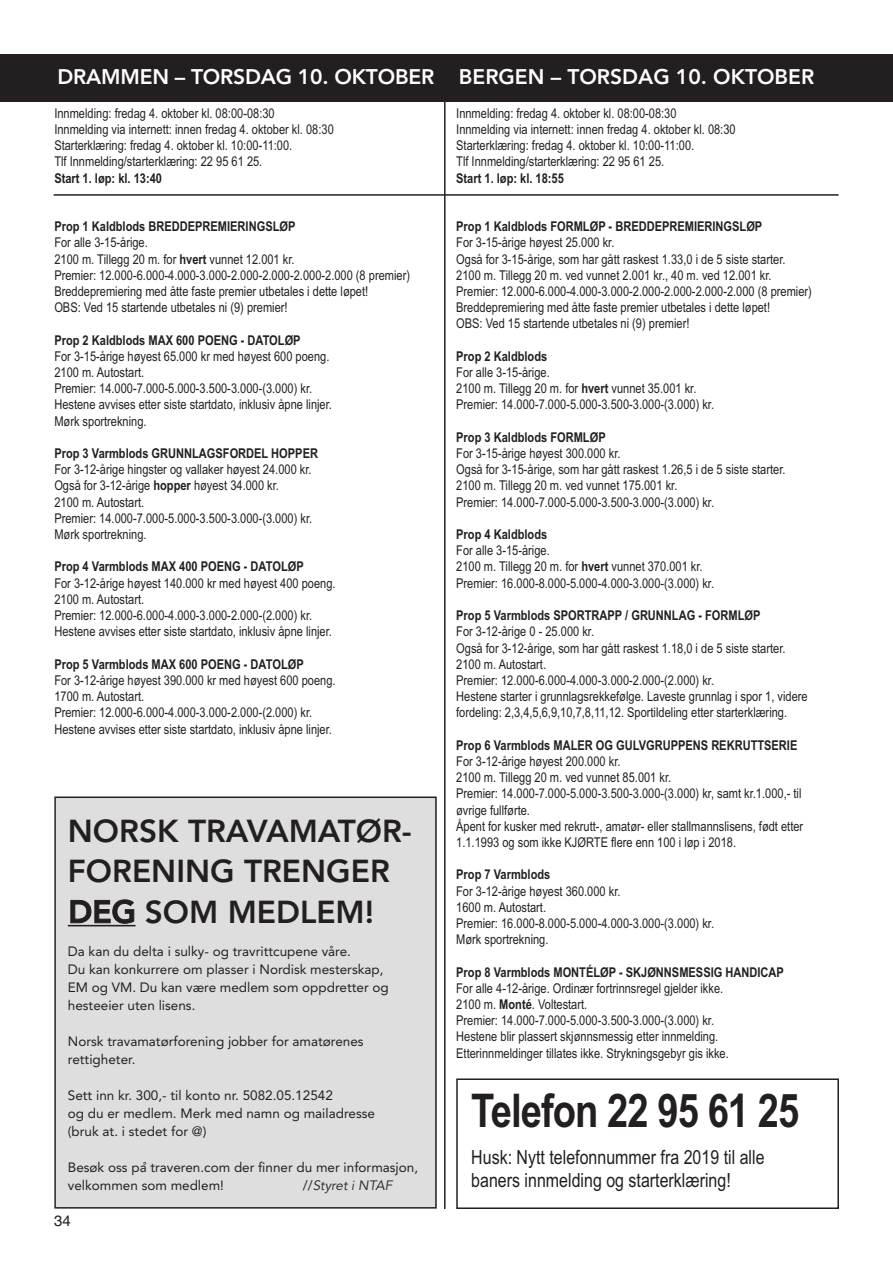
<style>
.page{position:relative;width:893px;height:1263px;background:#fff}
.page>*{position:absolute;margin:0;border:0;box-sizing:border-box;transform-origin:0 0}
.t1{font:700 46.5px "Arial Narrow";letter-spacing:-.02em;color:#231f20}
.t2{font:800 31.5px/40.8px "Avenir";color:#231f20}
.t3{font:800 21px "Avenir";letter-spacing:-.01em;color:#fff}
.t4{font:19.5px/23.4px "Arial Narrow";color:#231f20}
.t5{font:15px "Helvetica";color:#231f20}
.t6{font:13.5px/16.2px "Arial Narrow";color:#231f20}
.t7{font:700 13.5px "Arial Narrow";color:#231f20}
.t8{font:13.5px/18px "Avenir";color:#231f20}
.t9{font:italic 13.5px "Avenir";color:#231f20}
.s1{font-weight:700}
.s2{font-style:normal}
</style>
<div class="page">
<div style="left:0;top:54px;width:893px;height:48px;background:#231f20"></div>
<hr style="left:444px;top:54px;width:2px;height:1155px;background:#231f20">
<hr style="left:54px;top:194px;width:785px;height:2px;background:#231f20">
<div style="left:456px;top:1078px;width:383px;height:131px;border:2px solid #231f20"></div>
<div style="left:56px;top:798px;width:379px;height:409px;background:#dedede"></div>
<div style="left:54px;top:796px;width:383px;height:412px;border:2px solid #231f20"></div>
<hr style="left:68px;top:925px;width:68px;height:1px;background:#231f20">
<h3 class="t3" style="left:58px;top:60px;width:758px">DRAMMEN – TORSDAG 10. OKTOBER BERGEN – TORSDAG 10. OKTOBER</h3>
<p class="t6" style="left:54px;top:105px;width:281px">Innmelding: fredag 4. oktober kl. 08:00-08:30<br>Innmelding via internett: innen fredag 4. oktober kl. 08:30<br>Starterklæring: fredag 4. oktober kl. 10:00-11:00.<br>Tlf Innmelding/starterklæring: 22 95 61 25.</p>
<p class="t7" style="left:54px;top:170px;width:109px">Start 1. løp: kl. 13:40</p>
<p class="t7" style="left:54px;top:219px;width:243px">Prop 1 Kaldblods BREDDEPREMIERINGSLØP</p>
<p class="t6" style="left:54px;top:235px;width:357px">For alle 3-15-årige.<br>2100 m. Tillegg 20 m. for <span class="s1">hvert</span> vunnet 12.001 kr.<br>Premier: 12.000-6.000-4.000-3.000-2.000-2.000-2.000-2.000 (8 premier)<br>Breddepremiering med åtte faste premier utbetales i dette løpet!<br>OBS: Ved 15 startende utbetales ni (9) premier!</p>
<p class="t7" style="left:54px;top:332px;width:248px">Prop 2 Kaldblods MAX 600 POENG - DATOLØP</p>
<p class="t6" style="left:54px;top:348px;width:279px">For 3-15-årige høyest 65.000 kr med høyest 600 poeng.<br>2100 m. Autostart.<br>Premier: 14.000-7.000-5.000-3.500-3.000-(3.000) kr.<br>Hestene avvises etter siste startdato, inklusiv åpne linjer.<br>Mørk sportrekning.</p>
<p class="t7" style="left:54px;top:445px;width:265px">Prop 3 Varmblods GRUNNLAGSFORDEL HOPPER</p>
<p class="t6" style="left:54px;top:461px;width:259px">For 3-12-årige hingster og vallaker høyest 24.000 kr.<br>Også for 3-12-årige <span class="s1">hopper</span> høyest 34.000 kr.<br>2100 m. Autostart.<br>Premier: 14.000-7.000-5.000-3.500-3.000-(3.000) kr.<br>Mørk sportrekning.</p>
<p class="t7" style="left:54px;top:559px;width:251px">Prop 4 Varmblods MAX 400 POENG - DATOLØP</p>
<p class="t6" style="left:54px;top:575px;width:283px">For 3-12-årige høyest 140.000 kr med høyest 400 poeng.<br>2100 m. Autostart.<br>Premier: 12.000-6.000-4.000-3.000-2.000-(2.000) kr.<br>Hestene avvises etter siste startdato, inklusiv åpne linjer.</p>
<p class="t7" style="left:54px;top:656px;width:251px">Prop 5 Varmblods MAX 600 POENG - DATOLØP</p>
<p class="t6" style="left:54px;top:672px;width:283px">For 3-12-årige høyest 390.000 kr med høyest 600 poeng.<br>1700 m. Autostart.<br>Premier: 12.000-6.000-4.000-3.000-2.000-(2.000) kr.<br>Hestene avvises etter siste startdato, inklusiv åpne linjer.</p>
<p class="t6" style="left:456px;top:105px;width:281px">Innmelding: fredag 4. oktober kl. 08:00-08:30<br>Innmelding via internett: innen fredag 4. oktober kl. 08:30<br>Starterklæring: fredag 4. oktober kl. 10:00-11:00.<br>Tlf Innmelding/starterklæring: 22 95 61 25.</p>
<p class="t7" style="left:456px;top:170px;width:109px">Start 1. løp: kl. 18:55</p>
<p class="t7" style="left:456px;top:219px;width:308px">Prop 1 Kaldblods FORMLØP - BREDDEPREMIERINGSLØP</p>
<p class="t6" style="left:456px;top:235px;width:357px">For 3-15-årige høyest 25.000 kr.<br>Også for 3-15-årige, som har gått raskest 1.33,0 i de 5 siste starter.<br>2100 m. Tillegg 20 m. ved vunnet 2.001 kr., 40 m. ved 12.001 kr.<br>Premier: 12.000-6.000-4.000-3.000-2.000-2.000-2.000-2.000 (8 premier)<br>Breddepremiering med åtte faste premier utbetales i dette løpet!<br>OBS: Ved 15 startende utbetales ni (9) premier!</p>
<p class="t7" style="left:456px;top:348px;width:93px">Prop 2 Kaldblods</p>
<p class="t6" style="left:456px;top:364px;width:259px">For alle 3-15-årige.<br>2100 m. Tillegg 20 m. for <span class="s1">hvert</span> vunnet 35.001 kr.<br>Premier: 14.000-7.000-5.000-3.500-3.000-(3.000) kr.</p>
<p class="t7" style="left:456px;top:429px;width:151px">Prop 3 Kaldblods FORMLØP</p>
<p class="t6" style="left:456px;top:445px;width:331px">For 3-15-årige høyest 300.000 kr.<br>Også for 3-15-årige, som har gått raskest 1.26,5 i de 5 siste starter.<br>2100 m. Tillegg 20 m. ved vunnet 175.001 kr.<br>Premier: 14.000-7.000-5.000-3.500-3.000-(3.000) kr.</p>
<p class="t7" style="left:456px;top:526px;width:93px">Prop 4 Kaldblods</p>
<p class="t6" style="left:456px;top:542px;width:259px">For alle 3-15-årige.<br>2100 m. Tillegg 20 m. for <span class="s1">hvert</span> vunnet 370.001 kr.<br>Premier: 16.000-8.000-5.000-4.000-3.000-(3.000) kr.</p>
<p class="t7" style="left:456px;top:607px;width:306px">Prop 5 Varmblods SPORTRAPP / GRUNNLAG - FORMLØP</p>
<p class="t6" style="left:456px;top:623px;width:353px">For 3-12-årige 0 - 25.000 kr.<br>Også for 3-12-årige, som har gått raskest 1.18,0 i de 5 siste starter.<br>2100 m. Autostart.<br>Premier: 12.000-6.000-4.000-3.000-2.000-(2.000) kr.<br>Hestene starter i grunnlagsrekkefølge. Laveste grunnlag i spor 1, videre fordeling: 2,3,4,5,6,9,10,7,8,11,12. Sportildeling etter starterklæring.</p>
<p class="t7" style="left:456px;top:737px;width:343px">Prop 6 Varmblods MALER OG GULVGRUPPENS REKRUTTSERIE</p>
<p class="t6" style="left:456px;top:753px;width:349px">For 3-12-årige høyest 200.000 kr.<br>2100 m. Tillegg 20 m. ved vunnet 85.001 kr.<br>Premier: 14.000-7.000-5.000-3.500-3.000-(3.000) kr, samt kr.1.000,- til øvrige fullførte.<br>Åpent for kusker med rekrutt-, amatør- eller stallmannslisens, født etter 1.1.1993 og som ikke KJØRTE flere enn 100 i løp i 2018.</p>
<p class="t7" style="left:456px;top:867px;width:96px">Prop 7 Varmblods</p>
<p class="t6" style="left:456px;top:883px;width:259px">For 3-12-årige høyest 360.000 kr.<br>1600 m. Autostart.<br>Premier: 16.000-8.000-5.000-4.000-3.000-(3.000) kr.<br>Mørk sportrekning.</p>
<p class="t7" style="left:456px;top:964px;width:329px">Prop 8 Varmblods MONTÉLØP - SKJØNNSMESSIG HANDICAP</p>
<p class="t6" style="left:456px;top:980px;width:274px">For alle 4-12-årige. Ordinær fortrinnsregel gjelder ikke.<br>2100 m. <span class="s1">Monté</span>. Voltestart.<br>Premier: 14.000-7.000-5.000-3.500-3.000-(3.000) kr.<br>Hestene blir plassert skjønnsmessig etter innmelding.<br>Etterinnmeldinger tillates ikke. Strykningsgebyr gis ikke.</p>
<h1 class="t1" style="left:471px;top:1084px;width:330px">Telefon 22 95 61 25</h1>
<h3 class="t4" style="left:471px;top:1145px;width:295px">Husk: Nytt telefonnummer fra 2019 til alle baners innmelding og starterklæring!</h3>
<h2 class="t2" style="left:68px;top:810px;width:345px">NORSK TRAVAMATØR-<br>FORENING TRENGER<br>DEG SOM MEDLEM!</h2>
<p class="t8" style="left:68px;top:942px;width:322px">Da kan du delta i sulky- og travrittcupene våre.<br>Du kan konkurrere om plasser i Nordisk mesterskap, EM og VM. Du kan være medlem som oppdretter og hesteeier uten lisens.</p>
<p class="t8" style="left:68px;top:1032px;width:297px">Norsk travamatørforening jobber for amatørenes rettigheter.</p>
<p class="t8" style="left:68px;top:1086px;width:309px">Sett inn kr. 300,- til konto nr. 5082.05.12542<br>og du er medlem. Merk med namn og mailadresse (bruk at. i stedet for @)</p>
<p class="t8" style="left:68px;top:1158px;width:352px">Besøk oss påtraveren.com der finner du mer informasjon, velkommen som medlem!</p>
<p class="t9" style="left:303px;top:1177px;width:91px"><span class="s2">//</span>Styret i NTAF</p>
<p class="t5" style="left:54px;top:1212px;width:18px">34</p>
</div>
